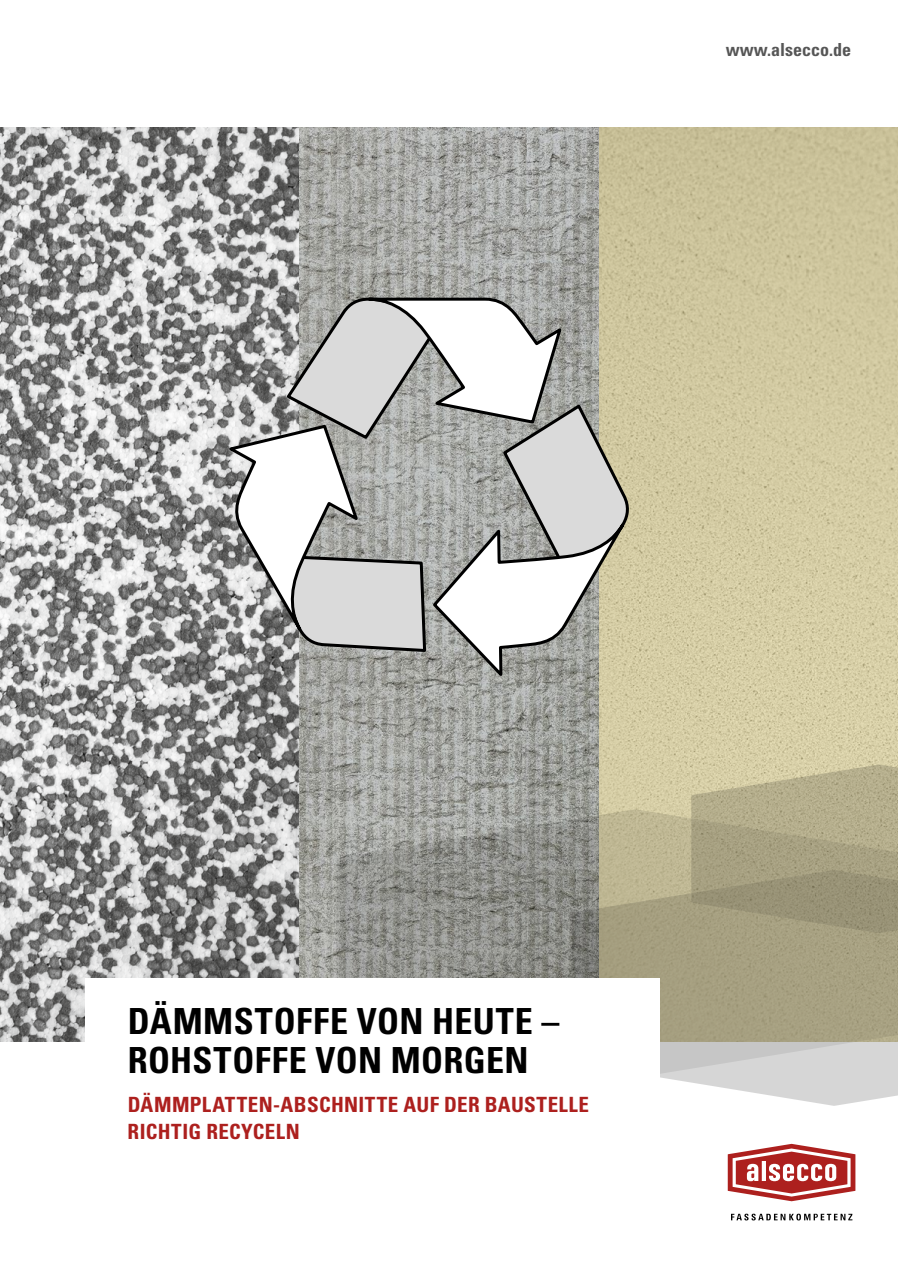
<style>
.page{position:relative;width:898px;height:1263px;background:#fff}
.page>*{position:absolute;margin:0;border:0;box-sizing:border-box;transform-origin:0 0}
.t1{font:700 condensed 36px/39px "Univers LT Std";letter-spacing:.01em;color:#000}
.t2{font:700 condensed 21px/27px "Univers LT Std";letter-spacing:.015em;color:#ad201e}
.t3{font:700 condensed 18px "Univers LT Std";color:#565656}
</style>
<div class="page">
<img style="left:0;top:128px;width:897px;height:914px">
<svg style="left:336px;top:809px;width:355px;height:169px;background:#9b9a90"></svg>
<svg style="left:571px;top:870px;width:326px;height:236px;background:#b6b29d"></svg>
<svg style="left:691px;top:764px;width:206px;height:169px;background:#aba585"></svg>
<div style="left:85px;top:978px;width:574px;height:205px;background:#fff"></div>
<svg style="left:731px;top:1214px;width:121px;height:6px"></svg>
<svg style="left:727px;top:1144px;width:128px;height:57px"></svg>
<svg style="left:430px;top:674px;width:195px;height:268px;background:#9b9b91"></svg>
<svg style="left:223px;top:296px;width:409px;height:378px"></svg>
<p class="t3" style="left:725px;top:38px;width:127px">www.alsecco.de</p>
<h1 class="t1" style="left:128px;top:1001px;width:433px">DÄMMSTOFFE VON HEUTE –<br>ROHSTOFFE VON MORGEN</h1>
<p class="t2" style="left:128px;top:1091px;width:463px">DÄMMPLATTEN-ABSCHNITTE AUF DER BAUSTELLE<br>RICHTIG RECYCELN</p>
</div>
